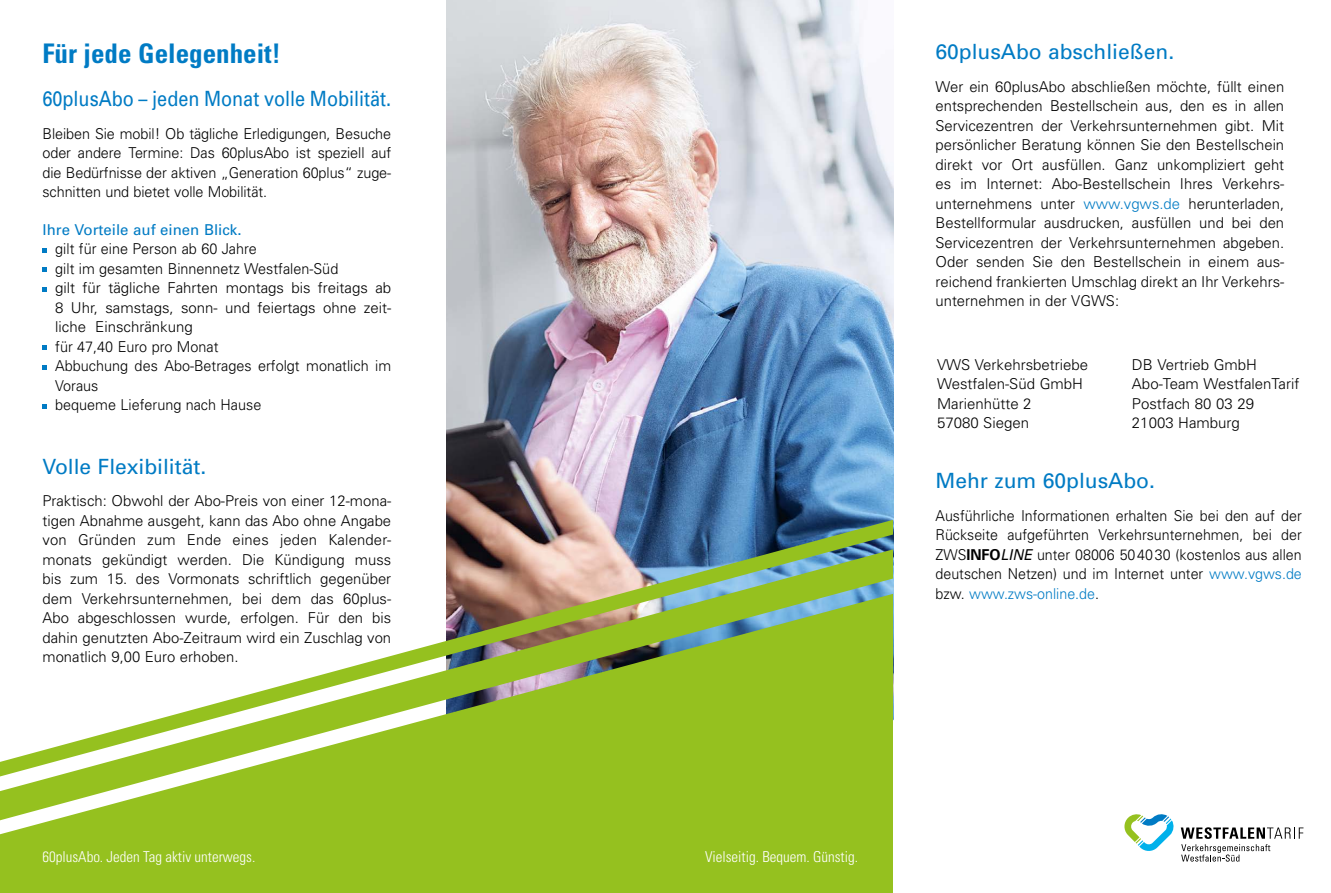
<style>
.page{position:relative;width:1331px;height:893px;background:#fff}
.page>*{position:absolute;margin:0;border:0;box-sizing:border-box;transform-origin:0 0}
.t1{font:700 condensed 27px "Univers";color:#007bc4}
.t2{font:21px "Univers";color:#007bc4}
.t3{font:21px "Univers";color:#007bc4;scale:.86 1}
.t4{font:300 15px/19.5px "Univers";color:#000;text-align:justify}
.t5{font:300 15px/19.5px "Univers";color:#000;text-align:justify;scale:.96 1}
.t6{font:300 15px/19.5px "Univers";color:#000;text-align:justify;scale:.95 1}
.t7{font:300 condensed 15px "Univers";color:#fff}
.t8{font:15px "Univers";color:#007bc4}
.s1{color:#007bc4}
.s2{font-weight:700}
.s3{font-weight:400;font-style:italic}
</style>
<div class="page">
<img style="left:446px;top:0;width:447px;height:520px">
<img style="left:446px;top:520px;width:447px;height:29px">
<img style="left:446px;top:549px;width:447px;height:45px">
<svg style="left:0;top:594px;width:893px;height:299px;fill:#95c11f"></svg>
<svg style="left:43px;top:248px;width:4px;height:4px"></svg>
<svg style="left:43px;top:267px;width:4px;height:5px"></svg>
<svg style="left:43px;top:287px;width:4px;height:4px"></svg>
<svg style="left:43px;top:345px;width:4px;height:5px"></svg>
<svg style="left:43px;top:365px;width:4px;height:4px"></svg>
<svg style="left:43px;top:404px;width:4px;height:4px"></svg>
<svg style="left:1124px;top:814px;width:50px;height:37px"></svg>
<svg style="left:1181px;top:827px;width:122px;height:35px"></svg>
<h1 class="t1" style="left:43px;top:37px;width:240px">Für jede Gelegenheit!</h1>
<h2 class="t3" style="left:43px;top:86px;width:407px">60plusAbo – jeden Monat volle Mobilität.</h2>
<p class="t5" style="left:43px;top:123px;width:365px">Bleiben Sie mobil! Ob tägliche Erledigungen, Besuche oder andere Termine: Das 60plusAbo ist speziell auf die Bedürfnisse der aktiven „Generation 60plus“ zuge&shy;schnitten und bietet volle Mobilität.</p>
<p class="t8" style="left:43px;top:220px;width:201px">Ihre Vorteile auf einen Blick.</p>
<p class="t5" style="left:55px;top:239px;width:351px;text-align:left">gilt für eine Person ab 60 Jahre<br>gilt im gesamten Binnennetz Westfalen-Süd<br>gilt für tägliche Fahrten montags bis freitags ab 8 Uhr, samstags, sonn- und feiertags ohne zeit&shy;liche Einschränkung<br>für 47,40 Euro pro Monat<br>Abbuchung des Abo-Betrages erfolgt monatlich im Voraus<br>bequeme Lieferung nach Hause</p>
<h2 class="t2" style="left:43px;top:454px;width:165px">Volle Flexibilität.</h2>
<p class="t4" style="left:43px;top:491px;width:350px">Praktisch: Obwohl der Abo-Preis von einer 12-mona&shy;tigen Abnahme ausgeht, kann das Abo ohne Angabe von Gründen zum Ende eines jeden Kalender&shy;monats gekündigt werden. Die Kündigung muss bis zum 15. des Vormonats schriftlich gegenüber dem Verkehrsunternehmen, bei dem das 60plus-Abo abgeschlossen wurde, erfolgen. Für den bis dahin genutzten Abo-Zeitraum wird ein Zuschlag von monatlich 9,00 Euro erhoben.</p>
<p class="t7" style="left:43px;top:848px;width:214px">60plusAbo. Jeden Tag aktiv unterwegs.</p>
<h2 class="t2" style="left:935px;top:39px;width:240px">60plusAbo abschließen.</h2>
<p class="t4" style="left:935px;top:76px;width:350px">Wer ein 60plusAbo abschließen möchte, füllt einen entsprechenden Bestellschein aus, den es in allen Servicezentren der Verkehrsunternehmen gibt. Mit persönlicher Beratung können Sie den Bestellschein direkt vor Ort ausfüllen. Ganz unkompliziert geht es im Internet: Abo-Bestellschein Ihres Verkehrs&shy;unternehmens unter <span class="s1">www.vgws.de</span> herunterladen, Bestellformular ausdrucken, ausfüllen und bei den Servicezentren der Verkehrsunternehmen abgeben.<br>Oder senden Sie den Bestellschein in einem aus&shy;reichend frankierten Umschlag direkt an Ihr Verkehrs&shy;unternehmen in der VGWS:</p>
<p class="t4" style="left:937px;top:354px;width:153px;text-align:left">VWS Verkehrsbetriebe<br>Westfalen-Süd GmbH<br>Marienhütte 2<br>57080 Siegen</p>
<p class="t4" style="left:1132px;top:354px;width:169px;text-align:left">DB Vertrieb GmbH<br>Abo-Team WestfalenTarif<br>Postfach 80 03 29<br>21003 Hamburg</p>
<h2 class="t2" style="left:935px;top:468px;width:221px">Mehr zum 60plusAbo.</h2>
<p class="t6" style="left:935px;top:505px;width:387px">Ausführliche Informationen erhalten Sie bei den auf der Rückseite aufgeführten Verkehrsunternehmen, bei der ZWS<span class="s2">INFO</span><span class="s3">LINE</span> unter 08006 504030 (kostenlos aus allen deutschen Netzen) und im Internet unter <span class="s1">www.vgws.de </span>bzw. <span class="s1">www.zws-online.de</span>.</p>
<p class="t7" style="left:705px;top:848px;width:154px">Vielseitig. Bequem. Günstig.</p>
</div>
